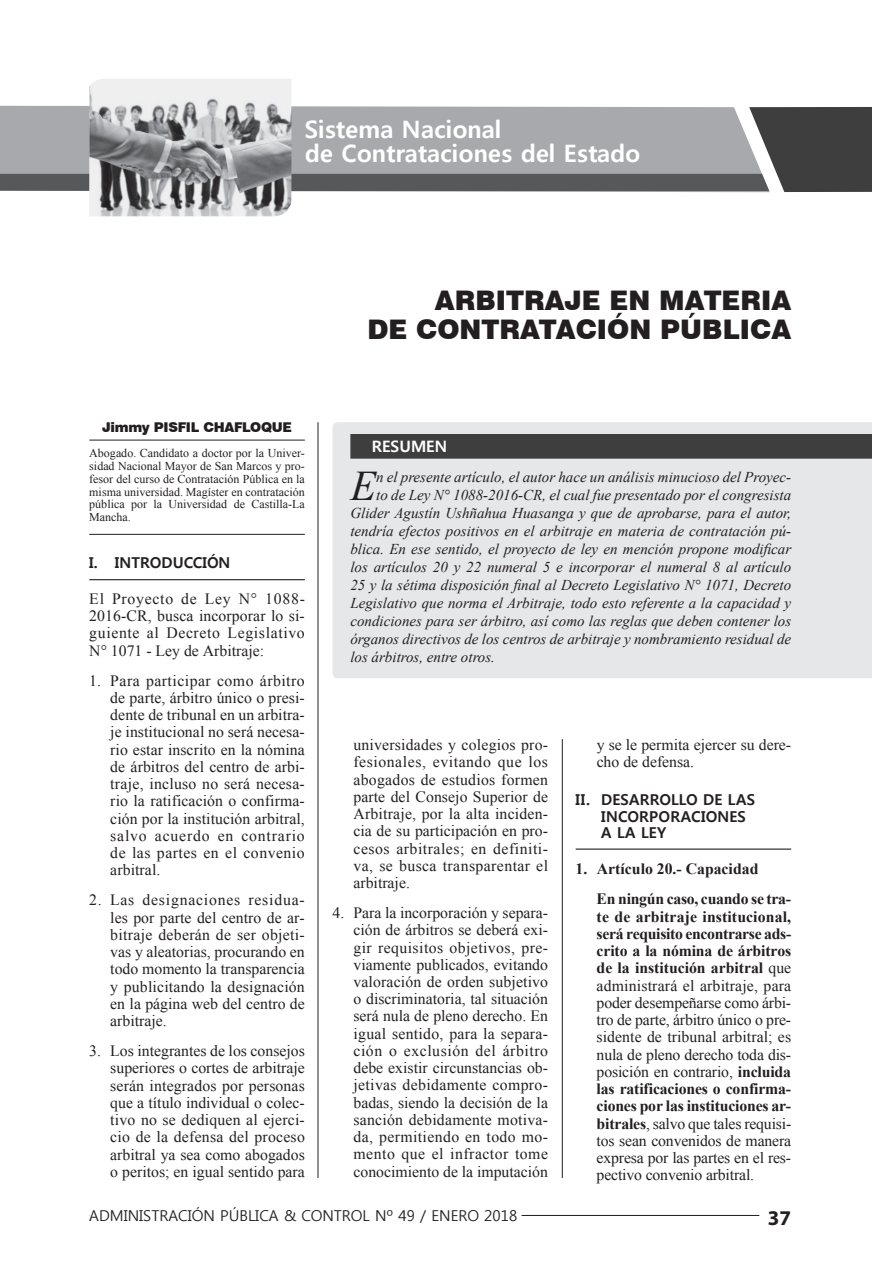
<style>
.page{position:relative;width:872px;height:1263px;background:#fff}
.page>*{position:absolute;margin:0;border:0;box-sizing:border-box;transform-origin:0 0}
.t1{font:italic 42.15px "Times New Roman";color:#231f20}
.t2{font:900 27px/28.5px "Swiss 721 BT";color:#231f20;text-align:right}
.t3{font:700 24px/24px "Malgun Gothic";color:#fff}
.t4{font:700 21px "Myriad Pro";color:#231f20}
.t5{font:15.75px/17.2px "Times New Roman";color:#231f20;text-align:justify}
.t6{font:700 15.75px/30px "Times New Roman";letter-spacing:-.02em;color:#231f20}
.t7{font:700 15.75px "Malgun Gothic";color:#fff}
.t8{font:italic 15px "Times New Roman";color:#231f20}
.t9{font:700 15px/16.5px "Malgun Gothic";letter-spacing:.005em;color:#231f20}
.t10{font:15px "Malgun Gothic";color:#231f20}
.t11{font:900 13.5px "Swiss 721 BT";letter-spacing:-.02em;color:#231f20}
.t12{font:12px/12.8px "Times New Roman";color:#231f20;text-align:justify}
.s1{font-weight:700}
</style>
<div class="page">
<hr style="left:89px;top:1215px;width:698px;height:1px;background:#231f20">
<div style="left:89px;top:1204px;width:432px;height:22px;background:#fff"></div>
<div style="left:759px;top:1207px;width:32px;height:22px;background:#fff"></div>
<hr style="left:318px;top:422px;width:1px;height:756px;background:#231f20">
<hr style="left:562px;top:739px;width:1px;height:439px;background:#231f20">
<div style="left:332px;top:422px;width:540px;height:256px;background:#e6e7e9"></div>
<div style="left:350px;top:434px;width:522px;height:25px;background:#3e3e3f"></div>
<hr style="left:89px;top:440px;width:216px;height:1px;background:#231f20">
<hr style="left:89px;top:534px;width:216px;height:1px;background:#231f20">
<hr style="left:89px;top:579px;width:216px;height:1px;background:#231f20">
<hr style="left:575px;top:848px;width:216px;height:2px;background:#231f20">
<svg style="left:0;top:107px;width:872px;height:85px;background:#8b8c8f"></svg>
<img style="left:89px;top:79px;width:202px;height:137px">
<h3 class="t3" style="left:305px;top:118px;width:337px">Sistema Nacional<br>de Contrataciones del Estado</h3>
<h2 class="t2" style="left:367px;top:286px;width:425px">ARBITRAJE EN MATERIA<br>DE CONTRATACIÓN PÚBLICA</h2>
<p class="t11" style="left:102px;top:419px;width:191px">Jimmy PISFIL CHAFLOQUE</p>
<p class="t12" style="left:89px;top:447px;width:217px">Abogado. Candidato a doctor por la Univer&shy;sidad Nacional Mayor de San Marcos y pro&shy;fesor del curso de Contratación Pública en la misma universidad. Magíster en contratación pública por la Universidad de Castilla-La Mancha.</p>
<p class="t9" style="left:89px;top:554px;width:143px">I. INTRODUCCIÓN</p>
<p class="t5" style="left:89px;top:589px;width:217px">El Proyecto de Ley N° 1088- 2016-CR, busca incorporar lo si&shy;guiente al Decreto Legislativo N° 1071 - Ley de Arbitraje:</p>
<p class="t5" style="left:110px;top:671px;width:196px;text-indent:-21px">1. Para participar como árbitro de parte, árbitro único o presi&shy;dente de tribunal en un arbitra&shy;je institucional no será necesa&shy;rio estar inscrito en la nómina de árbitros del centro de arbi&shy;traje, incluso no será necesa&shy;rio la ratificación o confirma&shy;ción por la institución arbitral, salvo acuerdo en contrario de las partes en el convenio arbitral.</p>
<p class="t5" style="left:110px;top:891px;width:196px;text-indent:-21px">2. Las designaciones residua&shy;les por parte del centro de ar&shy;bitraje deberán de ser objeti&shy;vas y aleatorias, procurando en todo momento la transparencia y publicitando la designación en la página web del centro de arbitraje.</p>
<p class="t5" style="left:110px;top:1042px;width:196px;text-indent:-21px">3. Los integrantes de los consejos superiores o cortes de arbitraje serán integrados por personas que a título individual o colec&shy;tivo no se dediquen al ejerci&shy;cio de la defensa del proceso arbitral ya sea como abogados o peritos; en igual sentido para</p>
<p class="t7" style="left:372px;top:437px;width:77px">RESUMEN</p>
<h1 class="t1" style="left:350px;top:457px;width:27px">E</h1>
<p class="t8" style="left:376px;top:467px;width:416px">n el presente artículo, el autor hace un análisis minucioso del Proyec-</p>
<p class="t8" style="left:376px;top:485px;width:416px">to de Ley N° 1088-2016-CR, el cual fue presentado por el congresista</p>
<p class="t8" style="left:350px;top:503px;width:442px">Glider Agustín Ushñahua Huasanga y que de aprobarse, para el autor,</p>
<p class="t8" style="left:350px;top:521px;width:442px">tendría efectos positivos en el arbitraje en materia de contratación pú-</p>
<p class="t8" style="left:350px;top:539px;width:442px">blica. En ese sentido, el proyecto de ley en mención propone modificar</p>
<p class="t8" style="left:350px;top:557px;width:442px">los artículos 20 y 22 numeral 5 e incorporar el numeral 8 al artículo</p>
<p class="t8" style="left:350px;top:575px;width:442px">25 y la sétima disposición final al Decreto Legislativo N° 1071, Decreto</p>
<p class="t8" style="left:350px;top:593px;width:442px">Legislativo que norma el Arbitraje, todo esto referente a la capacidad y</p>
<p class="t8" style="left:350px;top:611px;width:442px">condiciones para ser árbitro, así como las reglas que deben contener los</p>
<p class="t8" style="left:350px;top:629px;width:442px">órganos directivos de los centros de arbitraje y nombramiento residual de</p>
<p class="t8" style="left:350px;top:647px;width:146px">los árbitros, entre otros.</p>
<p class="t5" style="left:353px;top:736px;width:196px">universidades y colegios pro&shy;fesionales, evitando que los abogados de estudios formen parte del Consejo Superior de Arbitraje, por la alta inciden&shy;cia de su participación en pro&shy;cesos arbitrales; en definiti&shy;va, se busca transparentar el arbitraje.</p>
<p class="t5" style="left:353px;top:903px;width:196px;text-indent:-21px">4. Para la incorporación y separa&shy;ción de árbitros se deberá exi&shy;gir requisitos objetivos, pre&shy;viamente publicados, evitando valoración de orden subjetivo o discriminatoria, tal situación será nula de pleno derecho. En igual sentido, para la separa&shy;ción o exclusión del árbitro debe existir circunstancias ob&shy;jetivas debidamente compro&shy;badas, siendo la decisión de la sanción debidamente motiva&shy;da, permitiendo en todo mo&shy;mento que el infractor tome conocimiento de la imputación</p>
<p class="t5" style="left:596px;top:736px;width:196px">y se le permita ejercer su dere&shy;cho de defensa.</p>
<p class="t9" style="left:601px;top:791px;width:156px;text-indent:-26px">II. DESARROLLO DE LAS<br>INCORPORACIONES<br>A LA LEY</p>
<p class="t6" style="left:596px;top:854px;width:196px;text-indent:-21px">1. Artículo 20.- Capacidad<br>En ningún caso, cuando se tra-</p>
<p class="t5" style="left:596px;top:907px;width:196px"><span class="s1">te de arbitraje institucional, será requisito encontrarse ads&shy;crito a la nómina de árbitros de la institución arbitral</span> que administrará el arbitraje, para poder desempeñarse como árbi&shy;tro de parte, árbitro único o pre&shy;sidente de tribunal arbitral; es nula de pleno derecho toda dis&shy;posición en contrario, <span class="s1">incluida las ratificaciones o confirma&shy;ciones por las instituciones ar&shy;bitrales</span>, salvo que tales requisi&shy;tos sean convenidos de manera expresa por las partes en el res&shy;pectivo convenio arbitral.</p>
<p class="t10" style="left:89px;top:1207px;width:429px">ADMINISTRACIÓN PÚBLICA &amp; CONTROL Nº 49 / ENERO 2018</p>
<h3 class="t4" style="left:768px;top:1204px;width:25px">37</h3>
</div>
